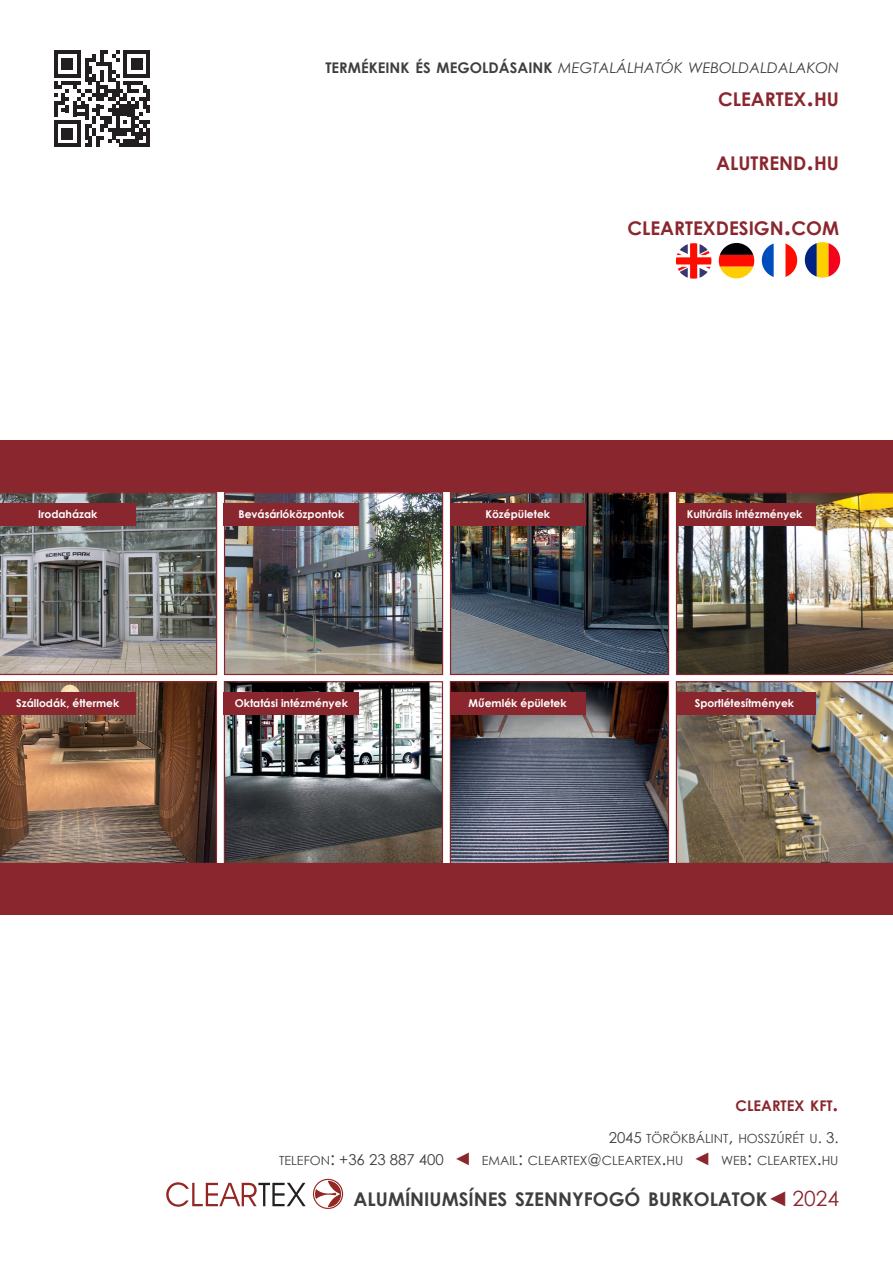
<style>
.page{position:relative;width:893px;height:1263px;background:#fff}
.page>*{position:absolute;margin:0;border:0;box-sizing:border-box;transform-origin:0 0}
.t1{font:700 18.9px "Century Gothic";color:#8a272e}
.t2{font:700 18.9px "Century Gothic";color:#3e3e3f}
.t3{font:italic 14.7px "Century Gothic";color:#3e3e3f}
.t4{font:700 14.7px "Century Gothic";color:#8a272e}
.t5{font:12.6px "Century Gothic";color:#3e3e3f}
.t6{font:700 10.8px "Century Gothic";color:#fff}
.s1{font-weight:700;font-style:normal}
.s2{font-size:27px}
.s3{font-size:21px}
.s4{font-size:15px}
.s5{font-size:18px}
.s6{font-size:18px;color:#8a272e}
.s7{font-size:16.5px}
.s8{font-weight:400;font-size:21px;color:#8a272e}
</style>
<div class="page">
<svg style="left:54px;top:51px;width:96px;height:96px"></svg>
<svg style="left:166px;top:1182px;width:140px;height:25px"></svg>
<svg style="left:313px;top:1179px;width:30px;height:30px"></svg>
<img style="left:226px;top:494px;width:215px;height:179px">
<div style="left:224px;top:492px;width:219px;height:183px;border:1px solid #8a272e"></div>
<img style="left:0;top:492px;width:217px;height:183px">
<img style="left:452px;top:494px;width:215px;height:179px">
<div style="left:450px;top:492px;width:219px;height:183px;border:1px solid #8a272e"></div>
<img style="left:676px;top:492px;width:217px;height:183px">
<div style="left:0;top:503px;width:136px;height:23px;background:#8a272e"></div>
<div style="left:224px;top:503px;width:135px;height:23px;background:#8a272e"></div>
<div style="left:450px;top:503px;width:136px;height:23px;background:#8a272e"></div>
<div style="left:676px;top:503px;width:139px;height:23px;background:#8a272e"></div>
<img style="left:226px;top:683px;width:215px;height:179px">
<div style="left:224px;top:681px;width:219px;height:183px;border:1px solid #8a272e"></div>
<img style="left:0;top:681px;width:217px;height:182px">
<img style="left:452px;top:683px;width:215px;height:179px">
<div style="left:450px;top:681px;width:219px;height:183px;border:1px solid #8a272e"></div>
<img style="left:676px;top:681px;width:217px;height:182px">
<div style="left:0;top:692px;width:136px;height:23px;background:#8a272e"></div>
<div style="left:224px;top:692px;width:135px;height:23px;background:#8a272e"></div>
<div style="left:450px;top:692px;width:135px;height:23px;background:#8a272e"></div>
<div style="left:676px;top:692px;width:139px;height:23px;background:#8a272e"></div>
<div style="left:0;top:440px;width:893px;height:52px;background:#8a272e"></div>
<div style="left:0;top:863px;width:893px;height:52px;background:#8a272e"></div>
<svg style="left:762px;top:243px;width:35px;height:34px"></svg>
<svg style="left:719px;top:243px;width:35px;height:35px"></svg>
<svg style="left:805px;top:242px;width:35px;height:36px"></svg>
<svg style="left:676px;top:243px;width:35px;height:36px"></svg>
<p class="t3" style="left:325px;top:58px;width:515px"><span class="s1">TERMÉKEINK ÉS MEGOLDÁSAINK</span> MEGTALÁLHATÓK WEBOLDALDALAKON</p>
<p class="t1" style="left:718px;top:84px;width:122px">CLEARTEX<span class="s2">.</span>HU</p>
<p class="t1" style="left:716px;top:149px;width:124px">ALUTREND<span class="s2">.</span>HU</p>
<p class="t1" style="left:627px;top:214px;width:213px">CLEARTEXDESIGN<span class="s2">.</span>COM</p>
<p class="t6" style="left:38px;top:506px;width:61px">Irodaházak</p>
<p class="t6" style="left:238px;top:506px;width:107px">Bevásárlóközpontok</p>
<p class="t6" style="left:485px;top:506px;width:66px">Középületek</p>
<p class="t6" style="left:687px;top:506px;width:117px">Kultúrális intézmények</p>
<p class="t6" style="left:16px;top:695px;width:105px">Szállodák, éttermek</p>
<p class="t6" style="left:235px;top:695px;width:115px">Oktatási intézmények</p>
<p class="t6" style="left:469px;top:695px;width:100px">Műemlék épületek</p>
<p class="t6" style="left:695px;top:695px;width:101px">Sportlétesítmények</p>
<p class="t4" style="left:736px;top:1095px;width:104px">CLEARTEX KFT<span class="s3">.</span></p>
<p class="t5" style="left:609px;top:1129px;width:231px"><span class="s4">2045</span> TÖRÖKBÁLINT<span class="s5">,</span> HOSSZÚRÉT U<span class="s4">. 3.</span></p>
<p class="t5" style="left:279px;top:1151px;width:561px">TELEFON<span class="s5">:</span> <span class="s4">+36 23 887 400</span> <span class="s6">◄</span> EMAIL<span class="s5">:</span> CLEARTEX<span class="s7">@</span>CLEARTEX<span class="s5">.</span>HU <span class="s6">◄</span> WEB<span class="s5">:</span> CLEARTEX<span class="s5">.</span>HU</p>
<p class="t2" style="left:354px;top:1185px;width:487px">ALUMÍNIUMSÍNES SZENNYFOGÓ BURKOLATOK<span class="s8">◄ 2024</span></p>
</div>
